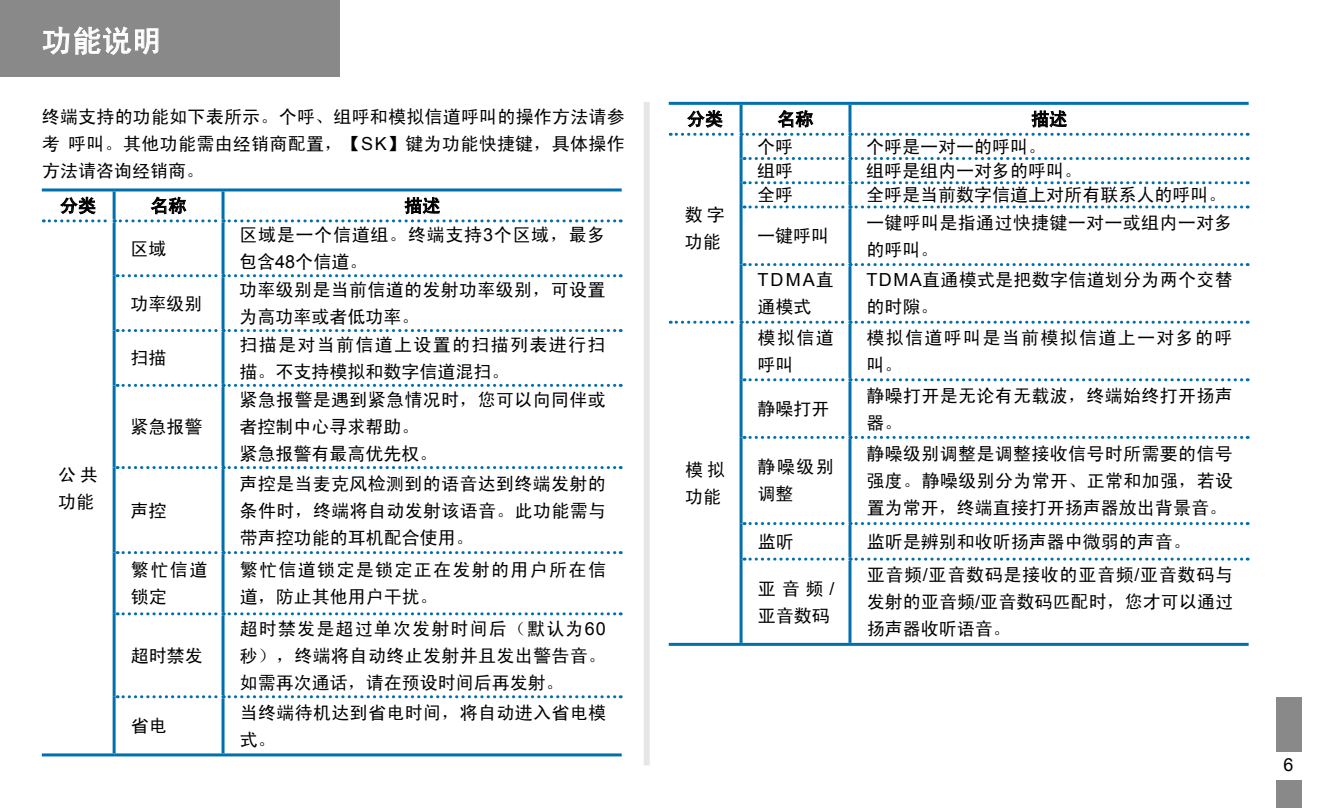
<style>
.page{position:relative;width:1319px;height:808px;background:#fff}
.page>*{position:absolute;margin:0;border:0;box-sizing:border-box;transform-origin:0 0}
.t1{font:30px "Sim Hei";color:#fff}
.t2{font:18px/27px "Sim Hei";letter-spacing:.02em;color:#000}
.t3{font:18px/27px "Sim Hei";letter-spacing:.075em;color:#000}
.t4{font:18px "Sim Hei";color:#000}
.t5{font:18px/27px "Sim Hei";letter-spacing:.04em;color:#000}
.t6{font:18px/27px "Arial";color:#000}
.s1{font-family:"Arial"}
.s2{font-family:"Sim Hei"}
</style>
<div class="page">
<div style="left:0;top:0;width:340px;height:77px;background:#898989"></div>
<div style="left:1276px;top:697px;width:25px;height:111px;background:#898989"></div>
<div style="left:1250px;top:752px;width:68px;height:27px;background:#fff"></div>
<div style="left:643px;top:102px;width:6px;height:663px;background:#e6e6e6"></div>
<svg style="left:43px;top:27px;width:115px;height:28px"></svg>
<hr style="left:42px;top:188px;width:72px;height:3px;background:#006fad">
<hr style="left:114px;top:188px;width:109px;height:3px;background:#006fad">
<hr style="left:113px;top:191px;width:3px;height:28px;background:#006fad">
<hr style="left:223px;top:188px;width:398px;height:3px;background:#006fad">
<hr style="left:221px;top:191px;width:3px;height:28px;background:#006fad">
<hr style="left:113px;top:222px;width:3px;height:54px;background:#006fad">
<hr style="left:221px;top:222px;width:3px;height:52px;background:#006fad">
<hr style="left:113px;top:276px;width:3px;height:55px;background:#006fad">
<hr style="left:221px;top:277px;width:3px;height:52px;background:#006fad">
<hr style="left:113px;top:331px;width:3px;height:54px;background:#006fad">
<hr style="left:221px;top:332px;width:3px;height:52px;background:#006fad">
<hr style="left:113px;top:385px;width:3px;height:83px;background:#006fad">
<hr style="left:221px;top:387px;width:3px;height:79px;background:#006fad">
<hr style="left:113px;top:468px;width:3px;height:85px;background:#006fad">
<hr style="left:221px;top:469px;width:3px;height:82px;background:#006fad">
<hr style="left:113px;top:553px;width:3px;height:61px;background:#006fad">
<hr style="left:221px;top:554px;width:3px;height:58px;background:#006fad">
<hr style="left:113px;top:614px;width:3px;height:83px;background:#006fad">
<hr style="left:221px;top:615px;width:3px;height:80px;background:#006fad">
<hr style="left:113px;top:697px;width:3px;height:56px;background:#006fad">
<hr style="left:221px;top:698px;width:3px;height:55px;background:#006fad">
<hr style="left:42px;top:753px;width:72px;height:3px;background:#006fad">
<hr style="left:114px;top:753px;width:109px;height:3px;background:#006fad">
<hr style="left:223px;top:753px;width:398px;height:3px;background:#006fad">
<svg style="left:117px;top:274px;width:504px;height:3px"></svg>
<svg style="left:117px;top:329px;width:504px;height:3px"></svg>
<svg style="left:117px;top:384px;width:504px;height:3px"></svg>
<svg style="left:117px;top:466px;width:504px;height:3px"></svg>
<svg style="left:117px;top:551px;width:504px;height:3px"></svg>
<svg style="left:117px;top:612px;width:504px;height:3px"></svg>
<svg style="left:117px;top:695px;width:504px;height:3px"></svg>
<svg style="left:43px;top:197px;width:578px;height:25px"></svg>
<hr style="left:668px;top:102px;width:73px;height:3px;background:#006fad">
<hr style="left:741px;top:102px;width:108px;height:3px;background:#006fad">
<hr style="left:739px;top:105px;width:3px;height:28px;background:#006fad">
<hr style="left:849px;top:102px;width:399px;height:3px;background:#006fad">
<hr style="left:848px;top:105px;width:3px;height:28px;background:#006fad">
<hr style="left:739px;top:136px;width:3px;height:23px;background:#006fad">
<hr style="left:848px;top:136px;width:3px;height:21px;background:#006fad">
<hr style="left:739px;top:159px;width:3px;height:24px;background:#006fad">
<hr style="left:848px;top:160px;width:3px;height:21px;background:#006fad">
<hr style="left:739px;top:183px;width:3px;height:24px;background:#006fad">
<hr style="left:848px;top:184px;width:3px;height:21px;background:#006fad">
<hr style="left:739px;top:207px;width:3px;height:58px;background:#006fad">
<hr style="left:848px;top:208px;width:3px;height:55px;background:#006fad">
<hr style="left:739px;top:265px;width:3px;height:56px;background:#006fad">
<hr style="left:848px;top:266px;width:3px;height:55px;background:#006fad">
<hr style="left:739px;top:324px;width:3px;height:56px;background:#006fad">
<hr style="left:848px;top:324px;width:3px;height:54px;background:#006fad">
<hr style="left:739px;top:380px;width:3px;height:57px;background:#006fad">
<hr style="left:848px;top:381px;width:3px;height:55px;background:#006fad">
<hr style="left:739px;top:437px;width:3px;height:86px;background:#006fad">
<hr style="left:848px;top:439px;width:3px;height:83px;background:#006fad">
<hr style="left:739px;top:523px;width:3px;height:36px;background:#006fad">
<hr style="left:848px;top:525px;width:3px;height:33px;background:#006fad">
<hr style="left:739px;top:559px;width:3px;height:84px;background:#006fad">
<hr style="left:848px;top:561px;width:3px;height:82px;background:#006fad">
<hr style="left:668px;top:643px;width:73px;height:3px;background:#006fad">
<hr style="left:741px;top:643px;width:108px;height:3px;background:#006fad">
<hr style="left:849px;top:643px;width:399px;height:3px;background:#006fad">
<svg style="left:744px;top:157px;width:503px;height:3px"></svg>
<svg style="left:744px;top:181px;width:503px;height:3px"></svg>
<svg style="left:744px;top:205px;width:503px;height:3px"></svg>
<svg style="left:744px;top:263px;width:503px;height:3px"></svg>
<svg style="left:670px;top:321px;width:577px;height:3px"></svg>
<svg style="left:744px;top:378px;width:503px;height:3px"></svg>
<svg style="left:744px;top:436px;width:503px;height:3px"></svg>
<svg style="left:744px;top:522px;width:503px;height:3px"></svg>
<svg style="left:744px;top:558px;width:503px;height:3px"></svg>
<svg style="left:670px;top:110px;width:577px;height:26px"></svg>
<p class="t1" style="left:42px;top:26px;width:121px">功能说明</p>
<p class="t2" style="left:42px;top:103px;width:584px;text-align:justify">终端支持的功能如下表所示。个呼、组呼和模拟信道呼叫的操作方法请参考呼叫。其他功能需由经销商配置，【<span class="s1">SK</span>】键为功能快捷键，具体操作方法请咨询经销商。</p>
<p class="t2" style="left:60px;top:192px;width:37px">分类</p>
<p class="t2" style="left:150px;top:192px;width:37px">名称</p>
<p class="t2" style="left:404px;top:192px;width:37px">描述</p>
<p class="t2" style="left:58px;top:461px;width:41px">公共功能</p>
<p class="t2" style="left:130px;top:235px;width:37px">区域</p>
<p class="t2" style="left:130px;top:290px;width:73px">功率级别</p>
<p class="t2" style="left:130px;top:344px;width:37px">扫描</p>
<p class="t2" style="left:130px;top:413px;width:73px">紧急报警</p>
<p class="t2" style="left:131px;top:497px;width:37px">声控</p>
<p class="t5" style="left:239px;top:221px;width:368px">区域是一个信道组。终端支持<span class="s1">3</span>个区域，最多包含<span class="s1">48</span>个信道。</p>
<p class="t2" style="left:239px;top:276px;width:368px">功率级别是当前信道的发射功率级别，可设置为高功率或者低功率。</p>
<p class="t3" style="left:239px;top:331px;width:368px">扫描是对当前信道上设置的扫描列表进行扫描。不支持模拟和数字信道混扫。</p>
<p class="t2" style="left:239px;top:386px;width:368px">紧急报警是遇到紧急情况时，您可以向同伴或者控制中心寻求帮助。<br>紧急报警有最高优先权。</p>
<p class="t2" style="left:239px;top:470px;width:368px;text-align:justify">声控是当麦克风检测到的语音达到终端发射的条件时，终端将自动发射该语音。此功能需与带声控功能的耳机配合使用。</p>
<p class="t2" style="left:131px;top:556px;width:78px">繁忙信道锁定</p>
<p class="t3" style="left:240px;top:556px;width:368px">繁忙信道锁定是锁定正在发射的用户所在信道，防止其他用户干扰。</p>
<p class="t2" style="left:131px;top:642px;width:73px">超时禁发</p>
<p class="t2" style="left:131px;top:712px;width:37px">省电</p>
<p class="t2" style="left:239px;top:615px;width:368px;text-align:justify">超时禁发是超过单次发射时间后（默认为<span class="s1">60</span>秒），终端将自动终止发射并且发出警告音。如需再次通话，请在预设时间后再发射。</p>
<p class="t2" style="left:240px;top:699px;width:368px">当终端待机达到省电时间，将自动进入省电模式。</p>
<p class="t2" style="left:686px;top:105px;width:37px">分类</p>
<p class="t2" style="left:777px;top:105px;width:37px">名称</p>
<p class="t2" style="left:1031px;top:105px;width:37px">描述</p>
<p class="t2" style="left:684px;top:201px;width:41px">数字功能</p>
<p class="t2" style="left:685px;top:456px;width:41px">模拟功能</p>
<p class="t2" style="left:757px;top:133px;width:37px">个呼</p>
<p class="t4" style="left:866px;top:137px;width:181px">个呼是一对一的呼叫。</p>
<p class="t2" style="left:757px;top:157px;width:37px">组呼</p>
<p class="t4" style="left:866px;top:162px;width:217px">组呼是组内一对多的呼叫。</p>
<p class="t2" style="left:757px;top:181px;width:37px">全呼</p>
<p class="t4" style="left:866px;top:186px;width:361px">全呼是当前数字信道上对所有联系人的呼叫。</p>
<p class="t2" style="left:757px;top:222px;width:73px">一键呼叫</p>
<p class="t2" style="left:866px;top:209px;width:368px">一键呼叫是指通过快捷键一对一或组内一对多的呼叫。</p>
<p class="t6" style="left:757px;top:267px;width:78px">TDMA<span class="s2">直通模式</span></p>
<p class="t2" style="left:866px;top:266px;width:368px"><span class="s1">TDMA</span>直通模式是把数字信道划分为两个交替的时隙。</p>
<p class="t2" style="left:757px;top:324px;width:78px">模拟信道呼叫</p>
<p class="t3" style="left:866px;top:324px;width:368px">模拟信道呼叫是当前模拟信道上一对多的呼叫。</p>
<p class="t2" style="left:757px;top:395px;width:73px">静噪打开</p>
<p class="t2" style="left:866px;top:382px;width:368px">静噪打开是无论有无载波，终端始终打开扬声器。</p>
<p class="t2" style="left:757px;top:453px;width:78px">静噪级别调整</p>
<p class="t2" style="left:866px;top:440px;width:368px;text-align:justify">静噪级别调整是调整接收信号时所需要的信号强度。静噪级别分为常开、正常和加强，若设置为常开，终端直接打开扬声器放出背景音。</p>
<p class="t2" style="left:757px;top:528px;width:37px">监听</p>
<p class="t4" style="left:866px;top:532px;width:325px">监听是辨别和收听扬声器中微弱的声音。</p>
<p class="t2" style="left:757px;top:575px;width:78px">亚音频<span class="s1">/</span>亚音数码</p>
<p class="t2" style="left:866px;top:561px;width:368px;text-align:justify">亚音频<span class="s1">/</span>亚音数码是接收的亚音频<span class="s1">/</span>亚音数码与发射的亚音频<span class="s1">/</span>亚音数码匹配时，您才可以通过扬声器收听语音。</p>
<p class="t6" style="left:1283px;top:752px;width:12px">6</p>
</div>
